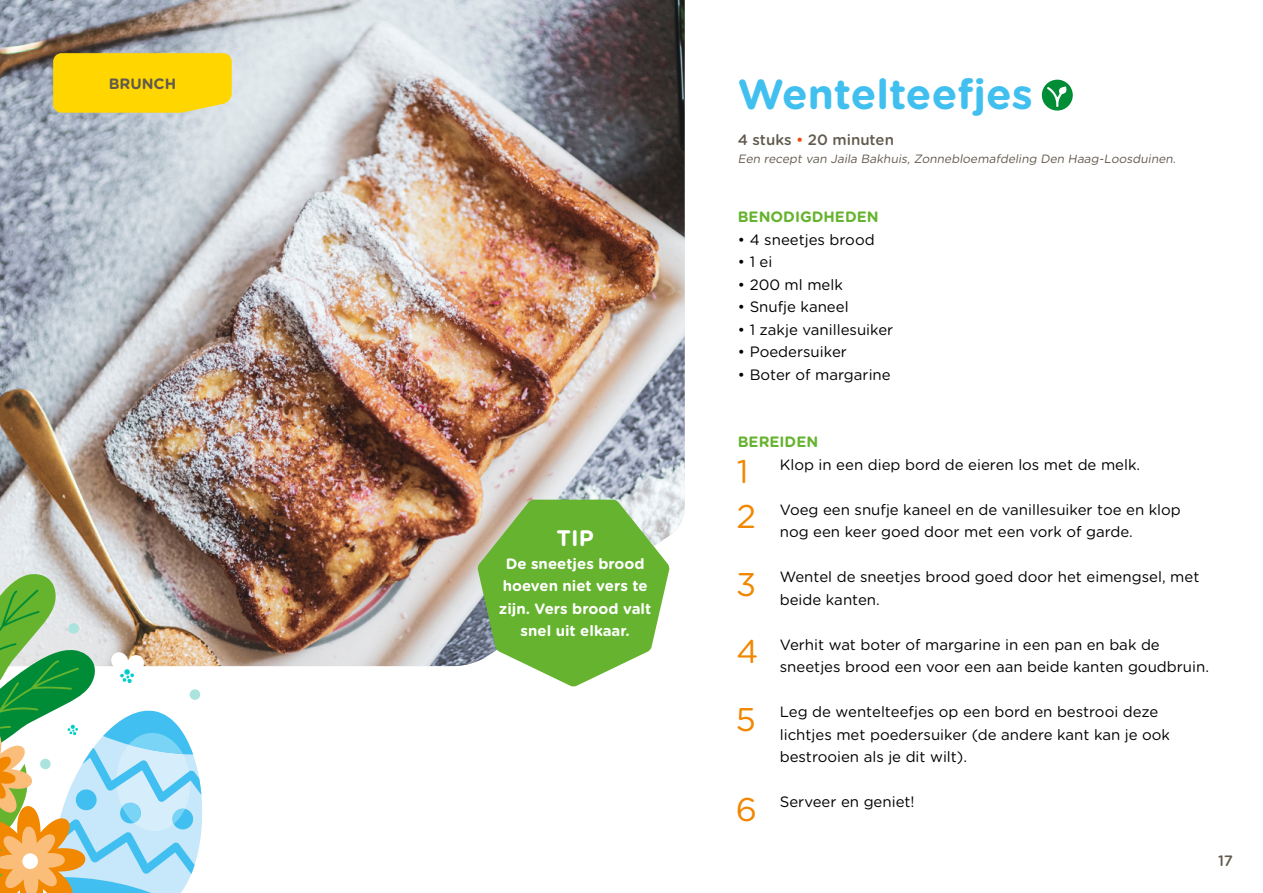
<style>
.page{position:relative;width:1263px;height:893px;background:#fff}
.page>*{position:absolute;margin:0;border:0;box-sizing:border-box;transform-origin:0 0}
.t1{font:700 42px "Gotham Rounded";color:#41c0f0}
.t2{font:700 22.5px "Gotham Rounded";color:#fff}
.t3{font:15px/22.5px "Gotham Rounded";color:#000}
.t4{font:700 15px/22.5px "Gotham Rounded";color:#fff;text-align:center}
.t5{font:500 15px "Gotham Rounded";color:#625a4e}
.t6{font:700 15px "Gotham Rounded";color:#65b32e}
.t7{font:700 15px "Gotham Rounded";color:#625a4e}
.t8{font:italic 12px "Gotham Rounded";color:#625a4e}
.s1{color:#e94e0f}
.s2{font-weight:700;color:#65b32e}
.s3{font-size:32.85px;color:#f18700}
</style>
<div class="page">
<div style="left:1042px;top:80px;width:31px;height:31px;background:#008d36;border-radius:50%"></div>
<svg style="left:1047px;top:87px;width:20px;height:20px"></svg>
<img style="left:0;top:0;width:685px;height:666px">
<svg style="left:0;top:0;width:340px;height:216px;background:#c4c2aa"></svg>
<svg style="left:0;top:573px;width:210px;height:320px"></svg>
<div style="left:40px;top:759px;width:11px;height:10px;background:#abe3de;border-radius:50%"></div>
<div style="left:68px;top:623px;width:11px;height:11px;background:#abe3de;border-radius:50%"></div>
<div style="left:190px;top:689px;width:10px;height:11px;background:#abe3de;border-radius:50%"></div>
<svg style="left:477px;top:500px;width:192px;height:187px;background:#85be5b"></svg>
<p class="t7" style="left:109px;top:73px;width:69px">BRUNCH</p>
<h2 class="t2" style="left:556px;top:521px;width:39px">TIP</h2>
<p class="t4" style="left:499px;top:551px;width:154px">De sneetjes brood hoeven niet vers te zijn. Vers brood valt snel uit elkaar.</p>
<h1 class="t1" style="left:738px;top:63px;width:297px">Wentelteefjes</h1>
<p class="t5" style="left:738px;top:129px;width:158px">4 stuks <span class="s1">•</span> 20 minuten</p>
<p class="t8" style="left:738px;top:150px;width:442px">Een recept van Jaila Bakhuis, Zonnebloemafdeling Den Haag-Loosduinen.</p>
<p class="t6" style="left:738px;top:206px;width:142px">BENODIGDHEDEN</p>
<p class="t3" style="left:738px;top:227px;width:138px">• 4 sneetjes brood</p>
<p class="t3" style="left:738px;top:250px;width:36px">• 1 ei</p>
<p class="t3" style="left:738px;top:272px;width:107px">• 200 ml melk</p>
<p class="t3" style="left:738px;top:295px;width:112px">• Snufje kaneel</p>
<p class="t3" style="left:738px;top:317px;width:157px">• 1 zakje vanillesuiker</p>
<p class="t3" style="left:738px;top:340px;width:111px">• Poedersuiker</p>
<p class="t3" style="left:738px;top:362px;width:154px">• Boter of margarine</p>
<p class="t3" style="left:737px;top:430px;width:405px"><span class="s2">BEREIDEN<br></span><span class="s3">1</span> Klop in een diep bord de eieren los met de melk.</p>
<p class="t3" style="left:736px;top:497px;width:446px;text-align:center"><span class="s3">2</span> Voeg een snufje kaneel en de vanillesuiker toe en klop nog een keer goed door met een vork of garde.</p>
<p class="t3" style="left:780px;top:565px;width:421px;text-indent:-44px"><span class="s3">3</span> Wentel de sneetjes brood goed door het eimengsel, met beide kanten.</p>
<p class="t3" style="left:780px;top:632px;width:431px;text-indent:-43px"><span class="s3">4</span> Verhit wat boter of margarine in een pan en bak de sneetjes brood een voor een aan beide kanten goudbruin.</p>
<p class="t3" style="left:780px;top:700px;width:392px;text-indent:-44px"><span class="s3">5</span> Leg de wentelteefjes op een bord en bestrooi deze lichtjes met poedersuiker (de andere kant kan je ook bestrooien als je dit wilt).</p>
<p class="t3" style="left:736px;top:790px;width:180px"><span class="s3">6</span> Serveer en geniet!</p>
<p class="t5" style="left:1218px;top:850px;width:17px">17</p>
</div>
